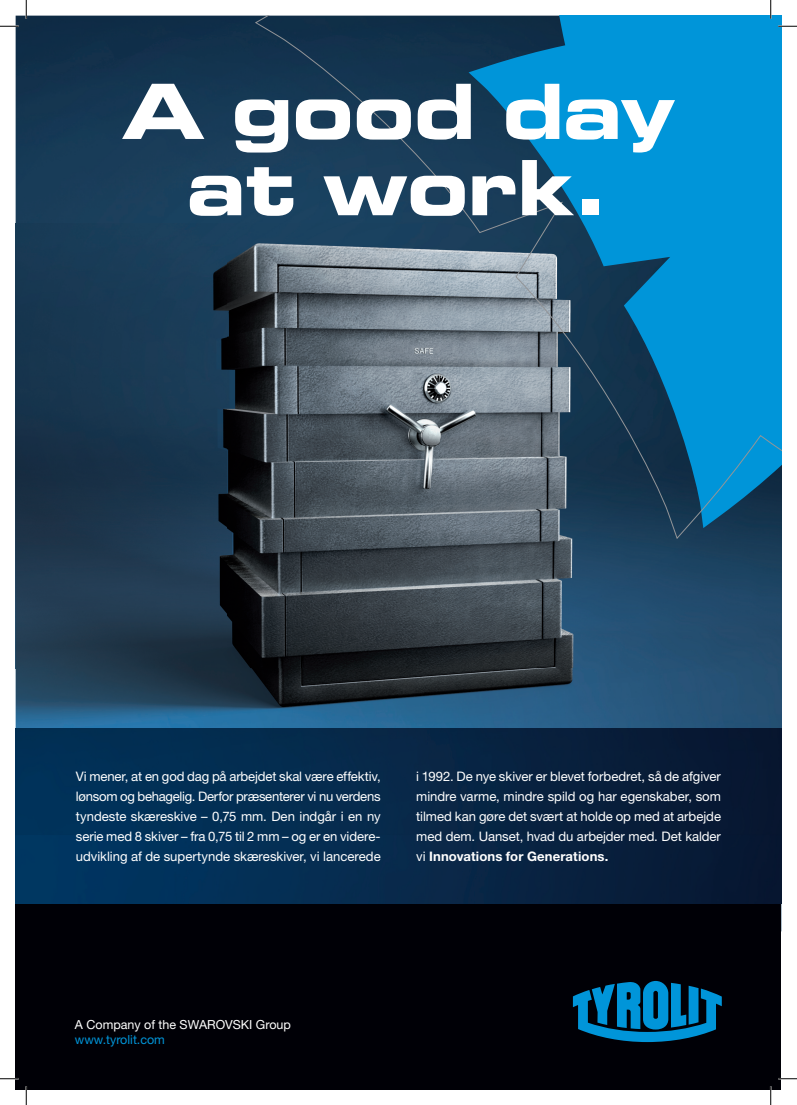
<style>
.page{position:relative;width:797px;height:1105px;background:#fff}
.page>*{position:absolute;margin:0;border:0;box-sizing:border-box;transform-origin:0 0}
.t1{font:76.25px/76.2px "Eurostile Bold Extended Two";letter-spacing:-.015em;color:#fff;text-align:center}
.t2{font:13.12px/20px "Helvetica Neue";letter-spacing:-.005em;color:#fff;text-align:justify}
.t3{font:12.5px "Helvetica Neue";color:#fff}
.t4{font:12.5px "Helvetica Neue";color:#0095d9}
.s1{font-weight:700}
</style>
<div class="page">
<img style="left:16px;top:16px;width:238px;height:207px">
<img style="left:16px;top:223px;width:637px;height:445px">
<img style="left:653px;top:539px;width:128px;height:190px">
<img style="left:16px;top:668px;width:552px;height:61px">
<div style="left:568px;top:668px;width:86px;height:61px;background:#295a81"></div>
<div style="left:16px;top:903px;width:765px;height:186px;background:#000006"></div>
<svg style="left:573px;top:981px;width:148px;height:61px"></svg>
<svg style="left:254px;top:16px;width:527px;height:523px;background:#2b6a8c"></svg>
<img style="left:16px;top:729px;width:765px;height:174px">
<svg style="left:0;top:25px;width:19px;height:2px"></svg>
<svg style="left:778px;top:25px;width:19px;height:2px"></svg>
<svg style="left:0;top:1078px;width:19px;height:1px"></svg>
<svg style="left:778px;top:1078px;width:19px;height:1px"></svg>
<svg style="left:25px;top:0;width:2px;height:19px"></svg>
<svg style="left:25px;top:1086px;width:2px;height:19px"></svg>
<svg style="left:770px;top:0;width:1px;height:19px"></svg>
<svg style="left:770px;top:1086px;width:1px;height:19px"></svg>
<h1 class="t1" style="left:122px;top:72px;width:555px">A good day at work.</h1>
<p class="t2" style="left:76px;top:766px;width:306px">Vi mener, at en god dag på arbejdet skal være effektiv, lønsom og behagelig. Derfor præsenterer vi nu verdens tyndeste skæreskive – 0,75 mm. Den indgår i en ny serie med 8 skiver – fra 0,75 til 2 mm – og er en videre&shy;udvikling af de supertynde skæreskiver, vi lancerede</p>
<p class="t2" style="left:416px;top:766px;width:306px">i 1992. De nye skiver er blevet forbedret, så de afgiver mindre varme, mindre spild og har egenskaber, som tilmed kan gøre det svært at holde op med at arbejde med dem. Uanset, hvad du arbejder med. Det kalder vi <span class="s1">Innovations for Generations.</span></p>
<p class="t3" style="left:75px;top:1017px;width:217px">A Company of the SWAROVSKI Group</p>
<p class="t4" style="left:75px;top:1032px;width:92px">www.tyrolit.com</p>
</div>
